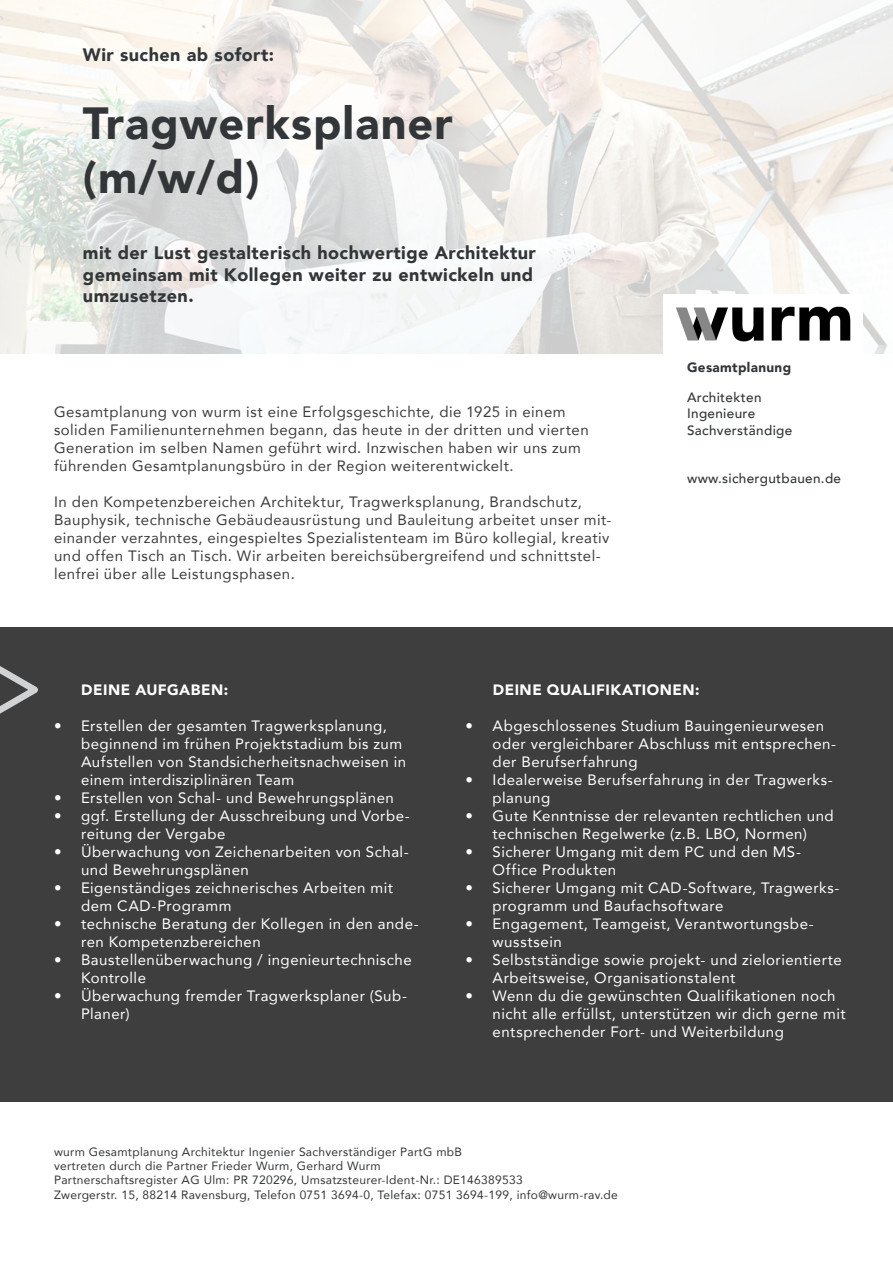
<style>
.page{position:relative;width:893px;height:1263px;background:#fff}
.page>*{position:absolute;margin:0;border:0;box-sizing:border-box;transform-origin:0 0}
.t1{font:900 45px/54px "Avenir";letter-spacing:.025em;color:#333638}
.t2{font:900 18px/21.6px "Avenir";letter-spacing:.025em;color:#333638}
.t3{font:15px/18px "Avenir";letter-spacing:.03em;color:#fff}
.t4{font:15px/18px "Avenir";letter-spacing:.03em;color:#3e3e3f}
.t5{font:900 15px "Avenir";letter-spacing:.03em;color:#fff}
.t6{font:500 13.5px/16.2px "Avenir";letter-spacing:.025em;color:#333638}
.t7{font:900 13.5px/29.7px "Avenir";letter-spacing:.025em;color:#333638}
.t8{font:12px/14.4px "Avenir";letter-spacing:.025em;color:#333638}
.s1{font-weight:500}
</style>
<div class="page">
<div style="left:0;top:627px;width:893px;height:474px;background:#3e3e3f"></div>
<svg style="left:0;top:0;width:893px;height:354px"></svg>
<svg style="left:0;top:666px;width:38px;height:48px"></svg>
<img style="left:663px;top:295px;width:199px;height:59px">
<p class="t2" style="left:83px;top:44px;width:193px">Wir suchen ab sofort:</p>
<p class="t1" style="left:83px;top:95px;width:371px">Tragwerksplaner (m/w/d)</p>
<p class="t2" style="left:83px;top:242px;width:455px">mit der Lust gestalterisch hochwertige Architektur gemeinsam mit Kollegen weiter zu entwickeln und umzusetzen.</p>
<p class="t4" style="left:54px;top:403px;width:536px">Gesamtplanung von wurm ist eine Erfolgsgeschichte, die 1925 in einem soliden Familienunternehmen begann, das heute in der dritten und vierten Generation im selben Namen geführt wird. Inzwischen haben wir uns zum führenden Gesamtplanungsbüro in der Region weiterentwickelt.</p>
<p class="t4" style="left:54px;top:493px;width:559px">In den Kompetenzbereichen Architektur, Tragwerksplanung, Brandschutz, Bauphysik, technische Gebäudeausrüstung und Bauleitung arbeitet unser mit&shy;einander verzahntes, eingespieltes Spezialistenteam im Büro kollegial, kreativ und offen Tisch an Tisch. Wir arbeiten bereichsübergreifend und schnittstel&shy;lenfrei über alle Leistungsphasen.</p>
<p class="t7" style="left:687px;top:353px;width:106px">Gesamtplanung<br><span class="s1">Architekten</span></p>
<p class="t6" style="left:687px;top:405px;width:107px">Ingenieure<br>Sachverständige</p>
<p class="t6" style="left:687px;top:470px;width:156px">www.sichergutbauen.de</p>
<p class="t5" style="left:81px;top:677px;width:148px">DEINE AUFGABEN:</p>
<p class="t3" style="left:81px;top:717px;width:327px;text-indent:-27px">• Erstellen der gesamten Tragwerksplanung, beginnend im frühen Projektstadium bis zum Aufstellen von Standsicherheitsnachweisen in einem interdisziplinären Team</p>
<p class="t3" style="left:54px;top:789px;width:341px">• Erstellen von Schal- und Bewehrungsplänen</p>
<p class="t3" style="left:81px;top:807px;width:330px;text-indent:-27px">• ggf. Erstellung der Ausschreibung und Vorbe&shy;reitung der Vergabe</p>
<p class="t3" style="left:81px;top:843px;width:329px;text-indent:-27px">• Überwachung von Zeichenarbeiten von Schal&shy;und Bewehrungsplänen</p>
<p class="t3" style="left:81px;top:879px;width:314px;text-indent:-27px">• Eigenständiges zeichnerisches Arbeiten mit dem CAD-Programm</p>
<p class="t3" style="left:81px;top:915px;width:339px;text-indent:-27px">• technische Beratung der Kollegen in den ande&shy;ren Kompetenzbereichen</p>
<p class="t3" style="left:81px;top:951px;width:332px;text-indent:-27px">• Baustellenüberwachung / ingenieurtechnische<br>Kontrolle</p>
<p class="t3" style="left:81px;top:987px;width:327px;text-indent:-27px">• Überwachung fremder Tragwerksplaner (Sub-<br>Planer)</p>
<p class="t5" style="left:493px;top:677px;width:208px">DEINE QUALIFIKATIONEN:</p>
<p class="t3" style="left:493px;top:717px;width:345px;text-indent:-27px">• Abgeschlossenes Studium Bauingenieurwesen oder vergleichbarer Abschluss mit entsprechen&shy;der Berufserfahrung</p>
<p class="t3" style="left:493px;top:771px;width:342px;text-indent:-27px">• Idealerweise Berufserfahrung in der Tragwerks&shy;planung</p>
<p class="t3" style="left:466px;top:807px;width:370px;text-align:center">• Gute Kenntnisse der relevanten rechtlichen und technischen Regelwerke (z.B. LBO, Normen)</p>
<p class="t3" style="left:493px;top:843px;width:310px;text-indent:-27px">• Sicherer Umgang mit dem PC und den MS-<br>Office Produkten</p>
<p class="t3" style="left:493px;top:879px;width:348px;text-indent:-27px">• Sicherer Umgang mit CAD-Software, Tragwerks&shy;programm und Baufachsoftware</p>
<p class="t3" style="left:493px;top:915px;width:323px;text-indent:-27px">• Engagement, Teamgeist, Verantwortungsbe&shy;wusstsein</p>
<p class="t3" style="left:493px;top:951px;width:351px;text-indent:-27px">• Selbstständige sowie projekt- und zielorientierte<br>Arbeitsweise, Organisationstalent</p>
<p class="t3" style="left:493px;top:987px;width:355px;text-indent:-27px">• Wenn du die gewünschten Qualifikationen noch nicht alle erfüllst, unterstützen wir dich gerne mit entsprechender Fort- und Weiterbildung</p>
<p class="t8" style="left:54px;top:1144px;width:565px">wurm Gesamtplanung Architektur Ingenier Sachverständiger PartG mbB<br>vertreten durch die Partner Frieder Wurm, Gerhard Wurm<br>Partnerschaftsregister AG Ulm: PR 720296, Umsatzsteurer-Ident-Nr.: DE146389533<br>Zwergerstr. 15, 88214 Ravensburg, Telefon 0751 3694-0, Telefax: 0751 3694-199, info@wurm-rav.de</p>
</div>
